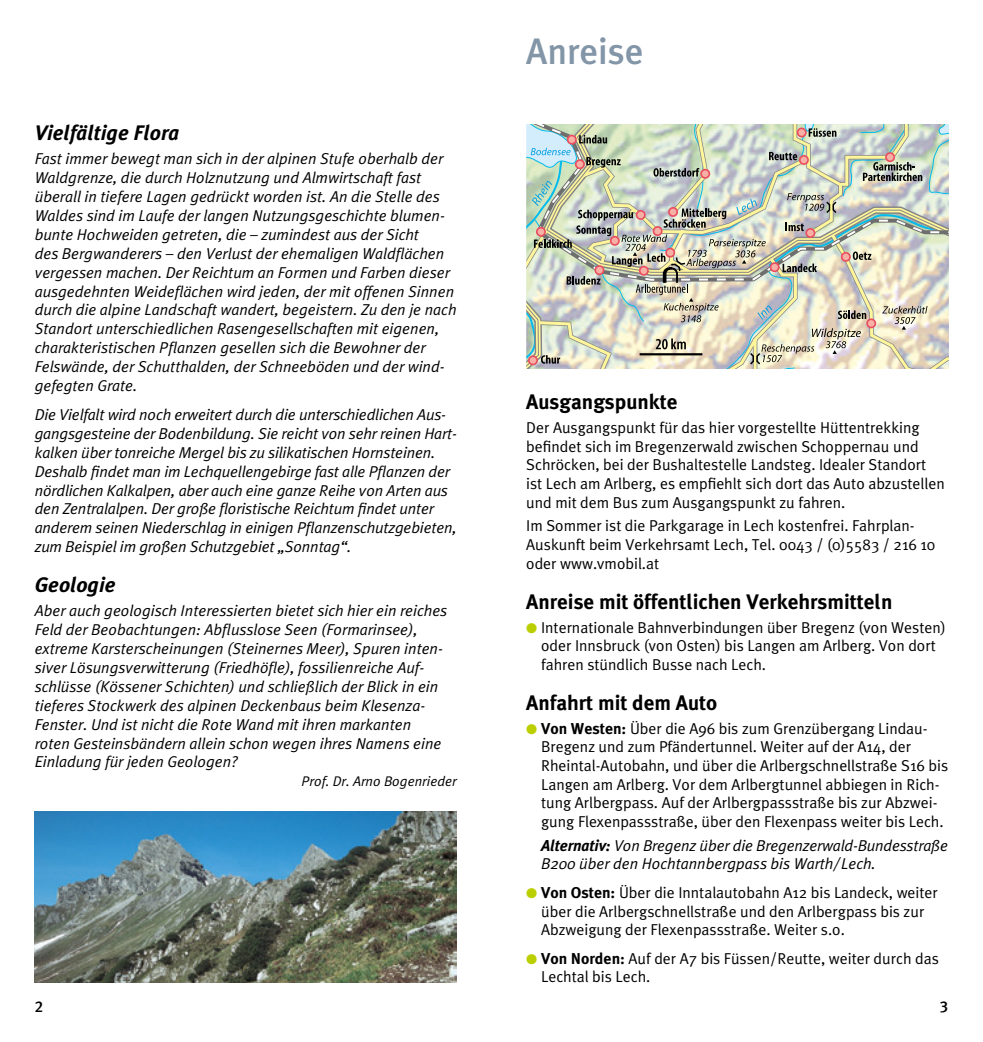
<style>
.page{position:relative;width:983px;height:1042px;background:#fff}
.page>*{position:absolute;margin:0;border:0;box-sizing:border-box;transform-origin:0 0}
.t1{font:500 36.75px "Meta Plus";color:#8396a8}
.t2{font:700 21px "Meta Plus";color:#000}
.t3{font:italic 700 21px "Meta Plus";color:#000}
.t4{font:italic 15.75px/18.9px "Meta Plus Normal";color:#000}
.t5{font:15.75px/18.7px "Meta Plus Normal";color:#000}
.t6{font:15.75px "Meta Plus Medium Caps";color:#000}
.t7{font:italic 14px "Meta Plus Normal";color:#000}
.s1{color:#bbcf00}
.s2{font-family:"Meta Plus";font-weight:700}
</style>
<div class="page">
<img style="left:526px;top:124px;width:421px;height:244px">
<img style="left:35px;top:812px;width:421px;height:170px">
<h2 class="t3" style="left:35px;top:121px;width:146px">Vielfältige Flora</h2>
<p class="t4" style="left:35px;top:149px;width:423px">Fast immer bewegt man sich in der alpinen Stufe oberhalb der Waldgrenze, die durch Holznutzung und Almwirtschaft fast überall in tiefere Lagen gedrückt worden ist. An die Stelle des Waldes sind im Laufe der langen Nutzungsgeschichte blumen&shy;bunte Hochweiden getreten, die – zumindest aus der Sicht<br>des Bergwanderers – den Verlust der ehemaligen Waldflächen vergessen machen. Der Reichtum an Formen und Farben dieser ausgedehnten Weideflächen wird jeden, der mit offenen Sinnen durch die alpine Landschaft wandert, begeistern. Zu den je nach Standort unterschiedlichen Rasengesellschaften mit eigenen, charakteristischen Pflanzen gesellen sich die Bewohner der Felswände, der Schutthalden, der Schneeböden und der wind&shy;gefegten Grate.</p>
<p class="t4" style="left:35px;top:405px;width:423px">Die Vielfalt wird noch erweitert durch die unterschiedlichen Aus&shy;gangsgesteine der Bodenbildung. Sie reicht von sehr reinen Hart&shy;kalken über tonreiche Mergel bis zu silikatischen Hornsteinen.<br>Deshalb findet man im Lechquellengebirge fast alle Pflanzen der nördlichen Kalkalpen, aber auch eine ganze Reihe von Arten aus den Zentralalpen. Der große floristische Reichtum findet unter anderem seinen Niederschlag in einigen Pflanzenschutzgebieten, zum Beispiel im großen Schutzgebiet „Sonntag“.</p>
<h2 class="t3" style="left:35px;top:573px;width:82px">Geologie</h2>
<p class="t4" style="left:35px;top:601px;width:414px">Aber auch geologisch Interessierten bietet sich hier ein reiches Feld der Beobachtungen: Abflusslose Seen (Formarinsee), extreme Karsterscheinungen (Steinernes Meer), Spuren inten&shy;siver Lösungsverwitterung (Friedhöfle), fossilienreiche Auf&shy;schlüsse (Kössener Schichten) und schließlich der Blick in ein tieferes Stockwerk des alpinen Deckenbaus beim Klesenza-Fenster. Und ist nicht die Rote Wand mit ihren markanten roten Gesteinsbändern allein schon wegen ihres Namens eine Einladung für jeden Geologen?</p>
<p class="t7" style="left:301px;top:773px;width:156px">Prof. Dr. Arno Bogenrieder</p>
<h1 class="t1" style="left:526px;top:30px;width:119px">Anreise</h1>
<h2 class="t2" style="left:526px;top:390px;width:153px">Ausgangspunkte</h2>
<p class="t5" style="left:526px;top:418px;width:420px">Der Ausgangspunkt für das hier vorgestellte Hüttentrekking befindet sich im Bregenzerwald zwischen Schoppernau und Schröcken, bei der Bushaltestelle Landsteg. Idealer Standort ist Lech am Arlberg, es empfiehlt sich dort das Auto abzustellen und mit dem Bus zum Ausgangspunkt zu fahren.</p>
<p class="t5" style="left:526px;top:516px;width:410px">Im Sommer ist die Parkgarage in Lech kostenfrei. Fahrplan-<br>Auskunft beim Verkehrsamt Lech, Tel. 0043 / (0)5583 / 216 10 oder www.vmobil.at</p>
<h2 class="t2" style="left:526px;top:589px;width:367px">Anreise mit öffentlichen Verkehrsmitteln</h2>
<p class="t5" style="left:541px;top:618px;width:406px;text-indent:-15px"><span class="s1">●</span> Internationale Bahnverbindungen über Bregenz (von Westen) oder Innsbruck (von Osten) bis Langen am Arlberg. Von dort fahren stündlich Busse nach Lech.</p>
<h2 class="t2" style="left:526px;top:691px;width:192px">Anfahrt mit dem Auto</h2>
<p class="t5" style="left:541px;top:719px;width:408px;text-indent:-15px"><span class="s1">●</span> <span class="s2">Von Westen:</span> Über die A96 bis zum Grenzübergang Lindau-Bregenz und zum Pfändertunnel. Weiter auf der A14, der Rheintal-Autobahn, und über die Arlbergschnellstraße S16 bis Langen am Arlberg. Vor dem Arlbergtunnel abbiegen in Rich&shy;tung Arlbergpass. Auf der Arlbergpassstraße bis zur Abzwei&shy;gung Flexenpassstraße, über den Flexenpass weiter bis Lech.</p>
<p class="t4" style="left:541px;top:836px;width:408px"><span class="s2">Alternativ:</span> Von Bregenz über die Bregenzerwald-Bundesstraße<br>B200 über den Hochtannbergpass bis Warth/ Lech.</p>
<p class="t5" style="left:541px;top:883px;width:398px;text-indent:-15px"><span class="s1">●</span> <span class="s2">Von Osten:</span> Über die Inntalautobahn A12 bis Landeck, weiter über die Arlbergschnellstraße und den Arlbergpass bis zur<br>Abzweigung der Flexenpassstraße. Weiter s.o.</p>
<p class="t5" style="left:541px;top:949px;width:399px;text-indent:-15px"><span class="s1">●</span> <span class="s2">Von Norden:</span> Auf der A7 bis Füssen/Reutte, weiter durch das<br>Lechtal bis Lech.</p>
<p class="t6" style="left:35px;top:997px;width:10px">2</p>
<p class="t6" style="left:939px;top:997px;width:10px">3</p>
</div>
